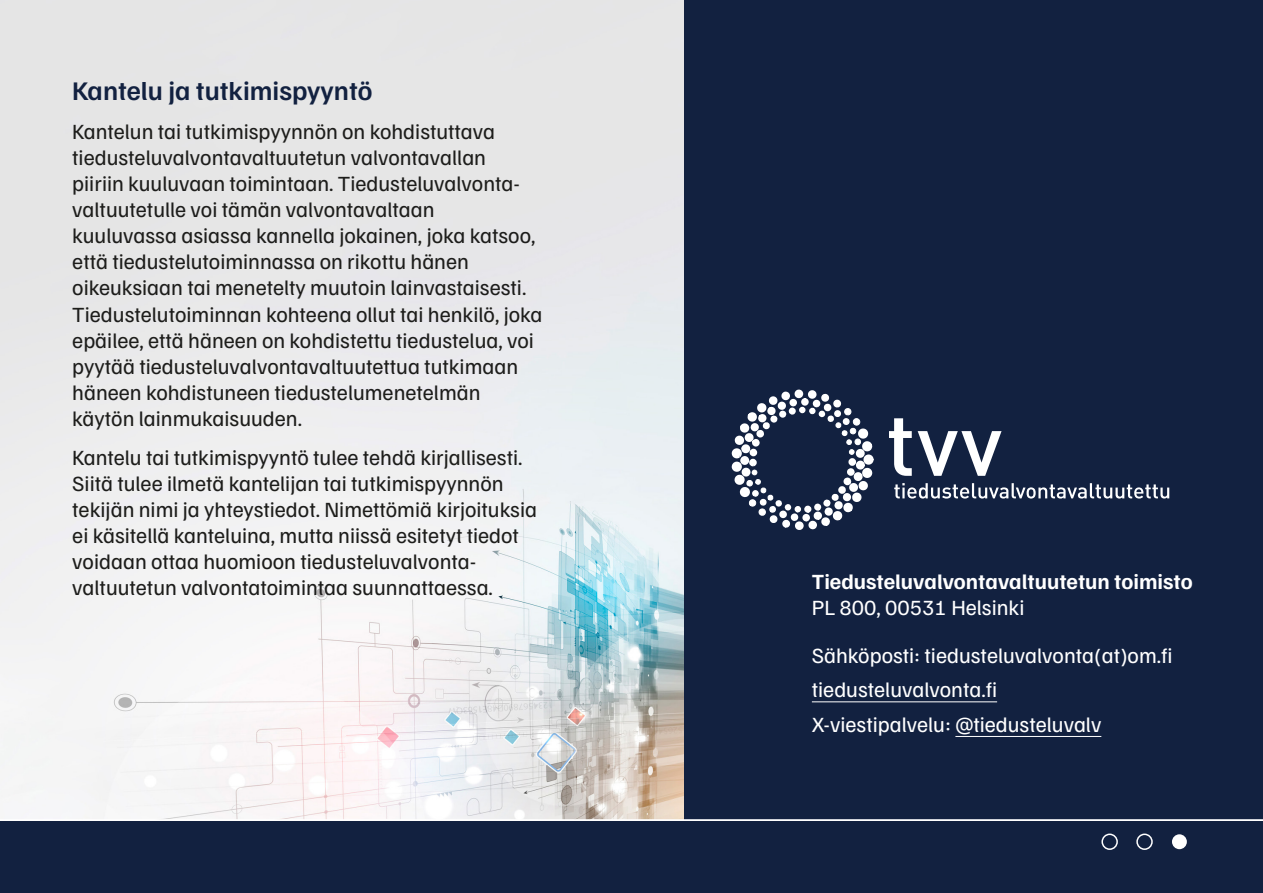
<style>
.page{position:relative;width:1263px;height:893px;background:#fff}
.page>*{position:absolute;margin:0;border:0;box-sizing:border-box;transform-origin:0 0}
.Väliotsikko_H2{font:600 27px "Familjen Grotesk";color:#122140}
.Leipis{font:21.75px/26.1px "Familjen Grotesk";color:#1d1d1b}
.Yhteystiedot{font:21.75px "Familjen Grotesk";color:#fff}
.Yhteystiedot-2{font:700 21.75px/26.1px "Familjen Grotesk";color:#fff}
.s1{font-weight:400}
</style>
<div class="page">
<img style="left:0;top:0;width:685px;height:819px">
<div style="left:685px;top:0;width:578px;height:822px;background:#122140"></div>
<hr style="left:0;top:819px;width:1263px;height:3px;background:#fff">
<hr style="left:812px;top:702px;width:185px;height:1px;background:#fff">
<hr style="left:955px;top:736px;width:146px;height:1px;background:#fff">
<div style="left:0;top:822px;width:1263px;height:71px;background:#122140"></div>
<div style="left:1101px;top:833px;width:17px;height:17px;border:2px solid #fff;border-radius:50%"></div>
<div style="left:1136px;top:833px;width:17px;height:17px;border:2px solid #fff;border-radius:50%"></div>
<div style="left:1172px;top:834px;width:15px;height:15px;background:#fff;border-radius:50%"></div>
<svg style="left:732px;top:389px;width:437px;height:141px"></svg>
<h2 class="Väliotsikko_H2" style="left:72px;top:73px;width:302px">Kantelu ja tutkimispyyntö</h2>
<p class="Leipis" style="left:72px;top:117px;width:472px">Kantelun tai tutkimispyynnön on kohdistuttava tiedusteluvalvontavaltuutetun valvontavallan piiriin kuuluvaan toimintaan. Tiedusteluvalvonta&shy;valtuutetulle voi tämän valvontavaltaan kuuluvassa asiassa kannella jokainen, joka katsoo, että tiedustelutoiminnassa on rikottu hänen oikeuksiaan tai menetelty muutoin lainvastaisesti.<br>Tiedustelutoiminnan kohteena ollut tai henkilö, joka epäilee, että häneen on kohdistettu tiedustelua, voi pyytää tiedusteluvalvontavaltuutettua tutkimaan häneen kohdistuneen tiedustelumenetelmän käytön lainmukaisuuden.</p>
<p class="Leipis" style="left:72px;top:443px;width:466px">Kantelu tai tutkimispyyntö tulee tehdä kirjallisesti.<br>Siitä tulee ilmetä kantelijan tai tutkimispyynnön tekijän nimi ja yhteystiedot. Nimettömiä kirjoituksia ei käsitellä kanteluina, mutta niissä esitetyt tiedot voidaan ottaa huomioon tiedusteluvalvonta&shy;valtuutetun valvontatoimintaa suunnattaessa.</p>
<p class="Yhteystiedot-2" style="left:812px;top:567px;width:382px">Tiedusteluvalvontavaltuutetun toimisto<br><span class="s1">PL 800, 00531 Helsinki</span></p>
<p class="Yhteystiedot" style="left:812px;top:641px;width:362px">Sähköposti: tiedusteluvalvonta(at)om.fi</p>
<p class="Yhteystiedot" style="left:812px;top:676px;width:187px">tiedusteluvalvonta.fi</p>
<p class="Yhteystiedot" style="left:812px;top:710px;width:291px">X-viestipalvelu: @tiedusteluvalv</p>
</div>
